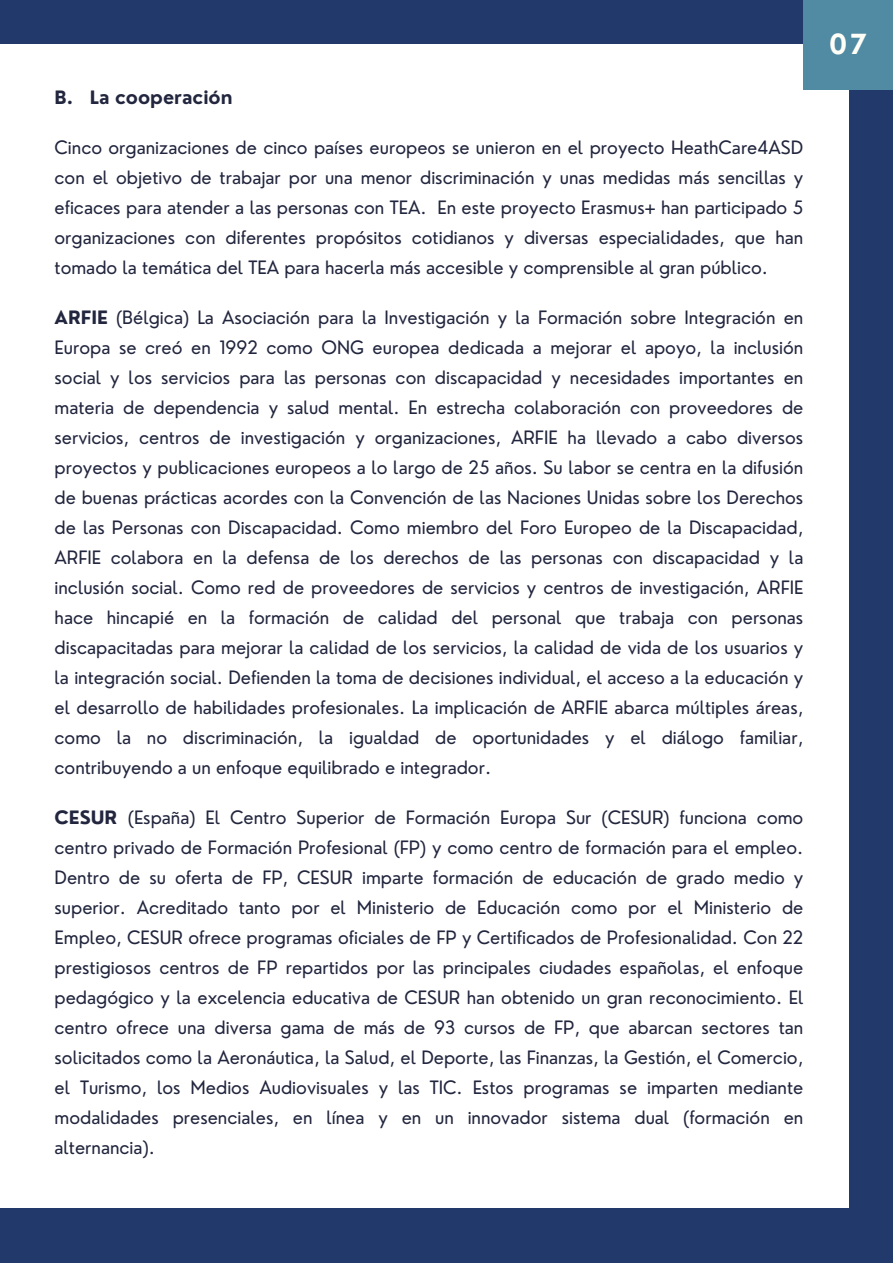
<style>
.page{position:relative;width:893px;height:1264px;background:#fff}
.page>*{position:absolute;margin:0;border:0;box-sizing:border-box;transform-origin:0 0}
.t1{font:700 27px "Nourd";color:#fffef7}
.t2{font:18px/30px "Nourd";color:#22263e;text-align:justify}
.t3{font:700 18px "Nourd";color:#22263e}
.s1{font-weight:700}
</style>
<div class="page">
<div style="left:0;top:0;width:892px;height:1262px;background:#22396b"></div>
<div style="left:0;top:45px;width:848px;height:1163px;background:#fff"></div>
<div style="left:803px;top:0;width:89px;height:89px;background:#518aa3"></div>
<p class="t3" style="left:55px;top:86px;width:179px">B. La cooperación</p>
<p class="t2" style="left:55px;top:132px;width:750px">Cinco organizaciones de cinco países europeos se unieron en el proyecto HeathCare4ASD con el objetivo de trabajar por una menor discriminación y unas medidas más sencillas y eficaces para atender a las personas con TEA. En este proyecto Erasmus+ han participado 5 organizaciones con diferentes propósitos cotidianos y diversas especialidades, que han tomado la temática del TEA para hacerla más accesible y comprensible al gran público.</p>
<p class="t2" style="left:55px;top:302px;width:750px"><span class="s1">ARFIE</span> (Bélgica) La Asociación para la Investigación y la Formación sobre Integración en Europa se creó en 1992 como ONG europea dedicada a mejorar el apoyo, la inclusión social y los servicios para las personas con discapacidad y necesidades importantes en materia de dependencia y salud mental. En estrecha colaboración con proveedores de servicios, centros de investigación y organizaciones, ARFIE ha llevado a cabo diversos proyectos y publicaciones europeos a lo largo de 25 años. Su labor se centra en la difusión de buenas prácticas acordes con la Convención de las Naciones Unidas sobre los Derechos de las Personas con Discapacidad. Como miembro del Foro Europeo de la Discapacidad, ARFIE colabora en la defensa de los derechos de las personas con discapacidad y la inclusión social. Como red de proveedores de servicios y centros de investigación, ARFIE hace hincapié en la formación de calidad del personal que trabaja con personas discapacitadas para mejorar la calidad de los servicios, la calidad de vida de los usuarios y la integración social. Defienden la toma de decisiones individual, el acceso a la educación y el desarrollo de habilidades profesionales. La implicación de ARFIE abarca múltiples áreas, como la no discriminación, la igualdad de oportunidades y el diálogo familiar, contribuyendo a un enfoque equilibrado e integrador.</p>
<p class="t2" style="left:55px;top:802px;width:750px"><span class="s1">CESUR</span> (España) El Centro Superior de Formación Europa Sur (CESUR) funciona como centro privado de Formación Profesional (FP) y como centro de formación para el empleo.<br>Dentro de su oferta de FP, CESUR imparte formación de educación de grado medio y superior. Acreditado tanto por el Ministerio de Educación como por el Ministerio de Empleo, CESUR ofrece programas oficiales de FP y Certificados de Profesionalidad. Con 22 prestigiosos centros de FP repartidos por las principales ciudades españolas, el enfoque pedagógico y la excelencia educativa de CESUR han obtenido un gran reconocimiento. El centro ofrece una diversa gama de más de 93 cursos de FP, que abarcan sectores tan solicitados como la Aeronáutica, la Salud, el Deporte, las Finanzas, la Gestión, el Comercio, el Turismo, los Medios Audiovisuales y las TIC. Estos programas se imparten mediante modalidades presenciales, en línea y en un innovador sistema dual (formación en alternancia).</p>
<p class="t1" style="left:828px;top:27px;width:40px">07</p>
</div>
